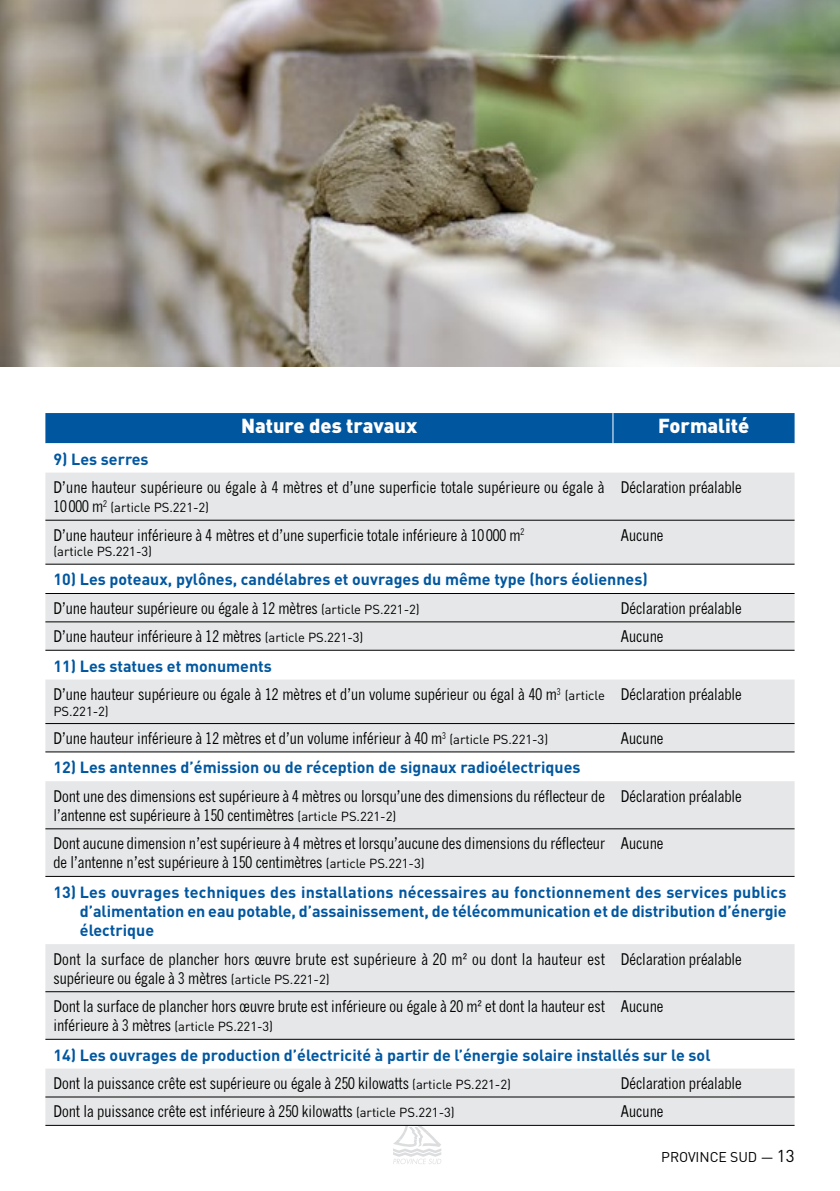
<style>
.page{position:relative;width:840px;height:1191px;background:#fff}
.page>*{position:absolute;margin:0;border:0;box-sizing:border-box;transform-origin:0 0}
.t1{font:900 20px "DIN";color:#fff}
.t2{font:condensed 16px/19.2px "News Gothic";color:#000}
.t3{font:700 16px/19.2px "DIN";color:#0057a0;text-align:justify}
.t4{font:14px "DIN";letter-spacing:-.005em;color:#000}
.t5{font:13px "DIN";letter-spacing:-.005em;color:#000}
.s1{font-family:"News Gothic";font-stretch:condensed;font-size:16px}
.s2{font-family:"DIN";font-stretch:normal;font-size:13px}
.s3{font-size:17px}
</style>
<div class="page">
<svg style="left:393px;top:1126px;width:48px;height:38px"></svg>
<div style="left:45px;top:413px;width:749px;height:30px;background:#0057a0"></div>
<svg style="left:45px;top:473px;width:749px;height:652px;fill:#e6e7e8"></svg>
<div style="left:45px;top:564px;width:749px;height:29px;background:#fff"></div>
<hr style="left:45px;top:520px;width:567px;height:1px;background:#000">
<hr style="left:612px;top:520px;width:182px;height:1px;background:#000">
<hr style="left:45px;top:564px;width:567px;height:1px;background:#000">
<hr style="left:612px;top:564px;width:182px;height:1px;background:#000">
<hr style="left:45px;top:593px;width:567px;height:1px;background:#000">
<hr style="left:612px;top:593px;width:182px;height:1px;background:#000">
<hr style="left:45px;top:621px;width:567px;height:1px;background:#000">
<hr style="left:612px;top:621px;width:182px;height:1px;background:#000">
<hr style="left:45px;top:650px;width:567px;height:1px;background:#000">
<hr style="left:612px;top:650px;width:182px;height:1px;background:#000">
<hr style="left:45px;top:723px;width:567px;height:1px;background:#000">
<hr style="left:612px;top:723px;width:182px;height:1px;background:#000">
<hr style="left:45px;top:751px;width:567px;height:1px;background:#000">
<hr style="left:612px;top:751px;width:182px;height:1px;background:#000">
<hr style="left:45px;top:828px;width:567px;height:1px;background:#000">
<hr style="left:612px;top:828px;width:182px;height:1px;background:#000">
<hr style="left:45px;top:876px;width:567px;height:1px;background:#000">
<hr style="left:612px;top:876px;width:182px;height:1px;background:#000">
<hr style="left:45px;top:991px;width:567px;height:1px;background:#000">
<hr style="left:612px;top:991px;width:182px;height:1px;background:#000">
<hr style="left:45px;top:1039px;width:567px;height:1px;background:#000">
<hr style="left:612px;top:1039px;width:182px;height:1px;background:#000">
<hr style="left:45px;top:1096px;width:567px;height:1px;background:#000">
<hr style="left:612px;top:1096px;width:182px;height:1px;background:#000">
<hr style="left:45px;top:1125px;width:567px;height:1px;background:#000">
<hr style="left:612px;top:1125px;width:182px;height:1px;background:#000">
<hr style="left:612px;top:413px;width:1px;height:30px;background:#fff">
<img style="left:0;top:0;width:839px;height:366px">
<p class="t1" style="left:241px;top:413px;width:178px">Nature des travaux</p>
<p class="t1" style="left:657px;top:413px;width:93px">Formalité</p>
<p class="t3" style="left:53px;top:448px;width:97px">9) Les serres</p>
<p class="t2" style="left:53px;top:477px;width:552px">D’une hauteur supérieure ou égale à 4 mètres et d’une superficie totale supérieure ou égale à</p>
<p class="t5" style="left:53px;top:499px;width:157px"><span class="s1">10 000 m</span><sup>2</sup> (article PS.221-2)</p>
<p class="t2" style="left:620px;top:477px;width:122px">Déclaration préalable</p>
<p class="t2" style="left:53px;top:525px;width:472px">D’une hauteur inférieure à 4 mètres et d’une superficie totale inférieure à 10 000 m<sup>2</sup></p>
<p class="t5" style="left:53px;top:543px;width:100px">(article PS.221-3)</p>
<p class="t2" style="left:620px;top:525px;width:44px">Aucune</p>
<p class="t3" style="left:53px;top:569px;width:595px">10) Les poteaux, pylônes, candélabres et ouvrages du même type (hors éoliennes)</p>
<p class="t2" style="left:53px;top:598px;width:367px">D’une hauteur supérieure ou égale à 12 mètres <span class="s2">(article PS.221-2)</span></p>
<p class="t2" style="left:620px;top:598px;width:122px">Déclaration préalable</p>
<p class="t2" style="left:53px;top:627px;width:311px">D’une hauteur inférieure à 12 mètres <span class="s2">(article PS.221-3)</span></p>
<p class="t2" style="left:620px;top:627px;width:44px">Aucune</p>
<p class="t3" style="left:53px;top:655px;width:220px">11) Les statues et monuments</p>
<p class="t2" style="left:53px;top:684px;width:552px">D’une hauteur supérieure ou égale à 12 mètres et d’un volume supérieur ou égal à 40 m<sup>3</sup> <span class="s2">(article</span></p>
<p class="t5" style="left:53px;top:702px;width:57px">PS.221-2)</p>
<p class="t2" style="left:620px;top:684px;width:122px">Déclaration préalable</p>
<p class="t2" style="left:53px;top:728px;width:496px">D’une hauteur inférieure à 12 mètres et d’un volume inférieur à 40 m<sup>3</sup> <span class="s2">(article PS.221-3)</span></p>
<p class="t2" style="left:620px;top:728px;width:44px">Aucune</p>
<p class="t3" style="left:53px;top:757px;width:528px">12) Les antennes d’émission ou de réception de signaux radioélectriques</p>
<p class="t2" style="left:53px;top:786px;width:552px">Dont une des dimensions est supérieure à 4 mètres ou lorsqu’une des dimensions du réflecteur de l’antenne est supérieure à 150 centimètres <span class="s2">(article PS.221-2)</span></p>
<p class="t2" style="left:620px;top:786px;width:122px">Déclaration préalable</p>
<p class="t2" style="left:53px;top:834px;width:553px">Dont aucune dimension n’est supérieure à 4 mètres et lorsqu’aucune des dimensions du réflecteur de l’antenne n’est supérieure à 150 centimètres <span class="s2">(article PS.221-3)</span></p>
<p class="t2" style="left:620px;top:834px;width:44px">Aucune</p>
<p class="t3" style="left:80px;top:881px;width:708px;text-indent:-26px">13) Les ouvrages techniques des installations nécessaires au fonctionnement des services publics d’alimentation en eau potable, d’assainissement, de télécommunication et de distribution d’énergie électrique</p>
<p class="t2" style="left:53px;top:949px;width:552px">Dont la surface de plancher hors œuvre brute est supérieure à 20 m² ou dont la hauteur est supérieure ou égale à 3 mètres <span class="s2">(article PS.221-2)</span></p>
<p class="t2" style="left:620px;top:949px;width:122px">Déclaration préalable</p>
<p class="t2" style="left:53px;top:996px;width:552px">Dont la surface de plancher hors œuvre brute est inférieure ou égale à 20 m² et dont la hauteur est inférieure à 3 mètres <span class="s2">(article PS.221-3)</span></p>
<p class="t2" style="left:620px;top:996px;width:44px">Aucune</p>
<p class="t3" style="left:53px;top:1044px;width:658px">14) Les ouvrages de production d’électricité à partir de l’énergie solaire installés sur le sol</p>
<p class="t2" style="left:53px;top:1073px;width:459px">Dont la puissance crête est supérieure ou égale à 250 kilowatts <span class="s2">(article PS.221-2)</span></p>
<p class="t2" style="left:620px;top:1073px;width:122px">Déclaration préalable</p>
<p class="t2" style="left:53px;top:1102px;width:402px">Dont la puissance crête est inférieure à 250 kilowatts <span class="s2">(article PS.221-3)</span></p>
<p class="t2" style="left:620px;top:1102px;width:44px">Aucune</p>
<p class="t4" style="left:660px;top:1148px;width:135px">PROVINCE SUD — <span class="s3">13</span></p>
</div>
